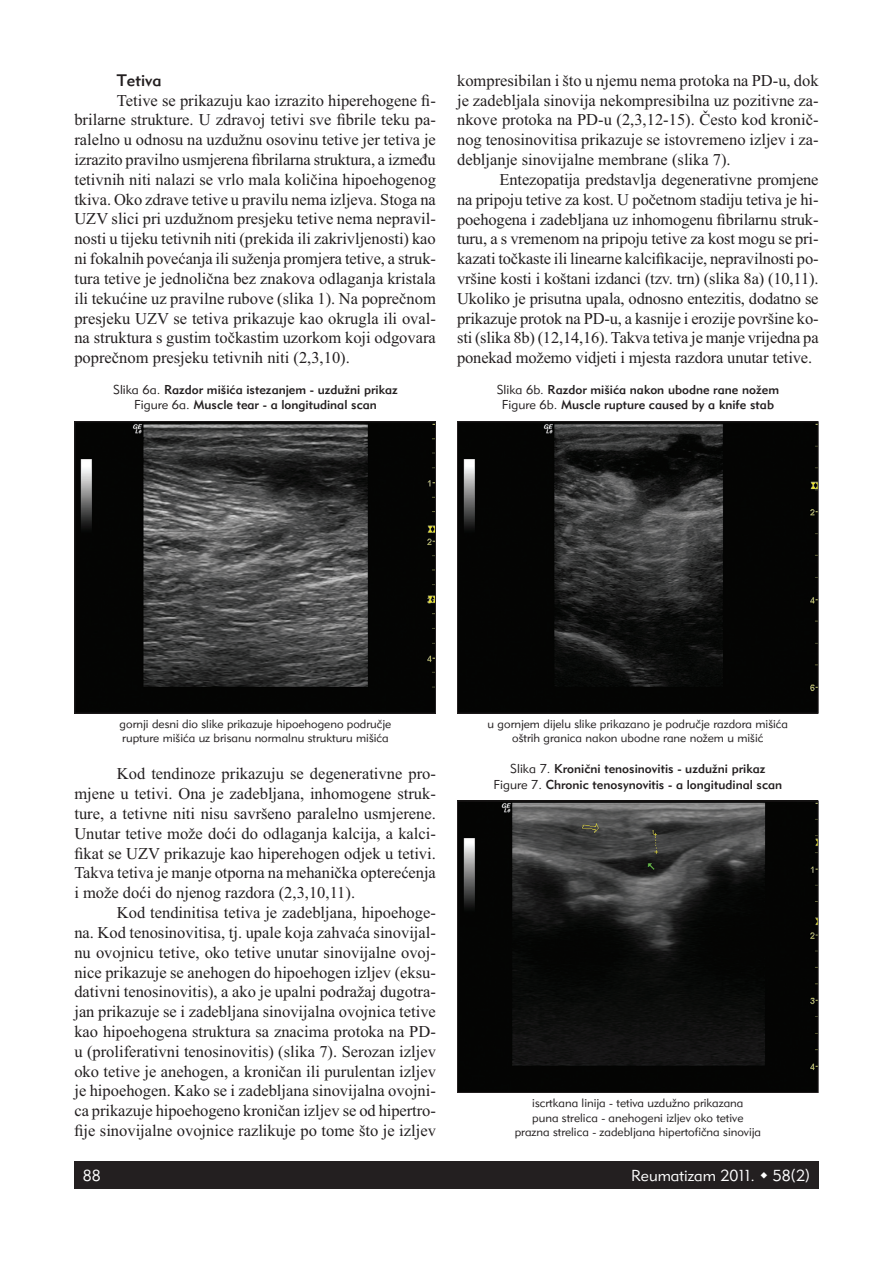
<style>
.page{position:relative;width:893px;height:1263px;background:#fff}
.page>*{position:absolute;margin:0;border:0;box-sizing:border-box;transform-origin:0 0}
.t1{font:16.5px/19.8px "Times New Roman";color:#231f20;text-align:justify}
.t2{font:16.5px "Geometric 415 BT Medium A";color:#231f20}
.t3{font:15.75px "Geometric 415 BT Lite A";color:#fff}
.t4{font:12.75px/15.3px "Geometric 415 BT Medium A";color:#231f20;text-align:center}
.t5{font:12px/14.4px "Geometric 415 BT Lite A";color:#231f20;text-align:center}
.s1{font-family:"Geometric 415 BT Lite A"}
</style>
<div class="page">
<div style="left:74px;top:1161px;width:745px;height:27px;background:#231f20"></div>
<img style="left:76px;top:423px;width:358px;height:288px">
<div style="left:74px;top:421px;width:362px;height:292px;border:1px solid #231f20"></div>
<img style="left:459px;top:423px;width:358px;height:288px">
<div style="left:457px;top:421px;width:362px;height:292px;border:1px solid #231f20"></div>
<img style="left:459px;top:802px;width:358px;height:289px">
<div style="left:457px;top:800px;width:362px;height:293px;border:1px solid #231f20"></div>
<p class="t2" style="left:117px;top:74px;width:46px">Tetiva</p>
<p class="t1" style="left:74px;top:92px;width:363px;text-indent:43px">Tetive se prikazuju kao izrazito hiperehogene fi&shy;brilarne strukture. U zdravoj tetivi sve fibrile teku pa&shy;ralelno u odnosu na uzdužnu osovinu tetive jer tetiva je izrazito pravilno usmjerena fibrilarna struktura, a između tetivnih niti nalazi se vrlo mala količina hipoehogenog tkiva. Oko zdrave tetive u pravilu nema izljeva. Stoga na UZV slici pri uzdužnom presjeku tetive nema nepravil&shy;nosti u tijeku tetivnih niti (prekida ili zakrivljenosti) kao ni fokalnih povećanja ili suženja promjera tetive, a struk&shy;tura tetive je jednolična bez znakova odlaganja kristala ili tekućine uz pravilne rubove (slika 1). Na poprečnom presjeku UZV se tetiva prikazuje kao okrugla ili oval&shy;na struktura s gustim točkastim uzorkom koji odgovara poprečnom presjeku tetivnih niti (2,3,10).</p>
<p class="t4" style="left:113px;top:383px;width:286px"><span class="s1">Slika 6a.</span> Razdor mišića istezanjem - uzdužni prikaz<br><span class="s1">Figure 6a.</span> Muscle tear - a longitudinal scan</p>
<p class="t1" style="left:457px;top:72px;width:363px">kompresibilan i što u njemu nema protoka na PD-u, dok je zadebljala sinovija nekompresibilna uz pozitivne za&shy;nkove protoka na PD-u (2,3,12-15). Često kod kronič&shy;nog tenosinovitisa prikazuje se istovremeno izljev i za&shy;debljanje sinovijalne membrane (slika 7).</p>
<p class="t1" style="left:457px;top:171px;width:363px;text-indent:43px">Entezopatija predstavlja degenerativne promjene na pripoju tetive za kost. U početnom stadiju tetiva je hi&shy;poehogena i zadebljana uz inhomogenu fibrilarnu struk&shy;turu, a s vremenom na pripoju tetive za kost mogu se pri&shy;kazati točkaste ili linearne kalcifikacije, nepravilnosti po&shy;vršine kosti i koštani izdanci (tzv. trn) (slika 8a) (10,11).<br>Ukoliko je prisutna upala, odnosno entezitis, dodatno se prikazuje protok na PD-u, a kasnije i erozije površine ko&shy;sti (slika 8b) (12,14,16). Takva tetiva je manje vrijedna pa ponekad možemo vidjeti i mjesta razdora unutar tetive.</p>
<p class="t4" style="left:497px;top:383px;width:284px"><span class="s1">Slika 6b.</span> Razdor mišića nakon ubodne rane nožem<br><span class="s1">Figure 6b.</span> Muscle rupture caused by a knife stab</p>
<p class="t5" style="left:120px;top:718px;width:273px;text-align:left">gornji desni dio slike prikazuje hipoehogeno područje rupture mišića uz brisanu normalnu strukturu mišića</p>
<p class="t1" style="left:74px;top:765px;width:363px;text-indent:43px">Kod tendinoze prikazuju se degenerativne pro&shy;mjene u tetivi. Ona je zadebljana, inhomogene struk&shy;ture, a tetivne niti nisu savršeno paralelno usmjerene.<br>Unutar tetive može doći do odlaganja kalcija, a kalci&shy;fikat se UZV prikazuje kao hiperehogen odjek u tetivi.<br>Takva tetiva je manje otporna na mehanička opterećenja i može doći do njenog razdora (2,3,10,11).</p>
<p class="t1" style="left:74px;top:904px;width:363px;text-indent:43px">Kod tendinitisa tetiva je zadebljana, hipoehoge&shy;na. Kod tenosinovitisa, tj. upale koja zahvaća sinovijal&shy;nu ovojnicu tetive, oko tetive unutar sinovijalne ovoj&shy;nice prikazuje se anehogen do hipoehogen izljev (eksu&shy;dativni tenosinovitis), a ako je upalni podražaj dugotra&shy;jan prikazuje se i zadebljana sinovijalna ovojnica tetive kao hipoehogena struktura sa znacima protoka na PD&shy;u (proliferativni tenosinovitis) (slika 7). Serozan izljev oko tetive je anehogen, a kroničan ili purulentan izljev je hipoehogen. Kako se i zadebljana sinovijalna ovojni&shy;ca prikazuje hipoehogeno kroničan izljev se od hipertro&shy;fije sinovijalne ovojnice razlikuje po tome što je izljev</p>
<p class="t5" style="left:488px;top:718px;width:302px">u gornjem dijelu slike prikazano je područje razdora mišića oštrih granica nakon ubodne rane nožem u mišić</p>
<p class="t4" style="left:493px;top:762px;width:290px"><span class="s1">Slika 7.</span> Kronični tenosinovitis - uzdužni prikaz<br><span class="s1">Figure 7.</span> Chronic tenosynovitis - a longitudinal scan</p>
<p class="t5" style="left:515px;top:1097px;width:248px">iscrtkana linija - tetiva uzdužno prikazana<br>puna strelica - anehogeni izljev oko tetive prazna strelica - zadebljana hipertofična sinovija</p>
<p class="t3" style="left:83px;top:1169px;width:19px">88</p>
<p class="t3" style="left:631px;top:1169px;width:181px">Reumatizam 2011. 58(2)</p>
</div>
